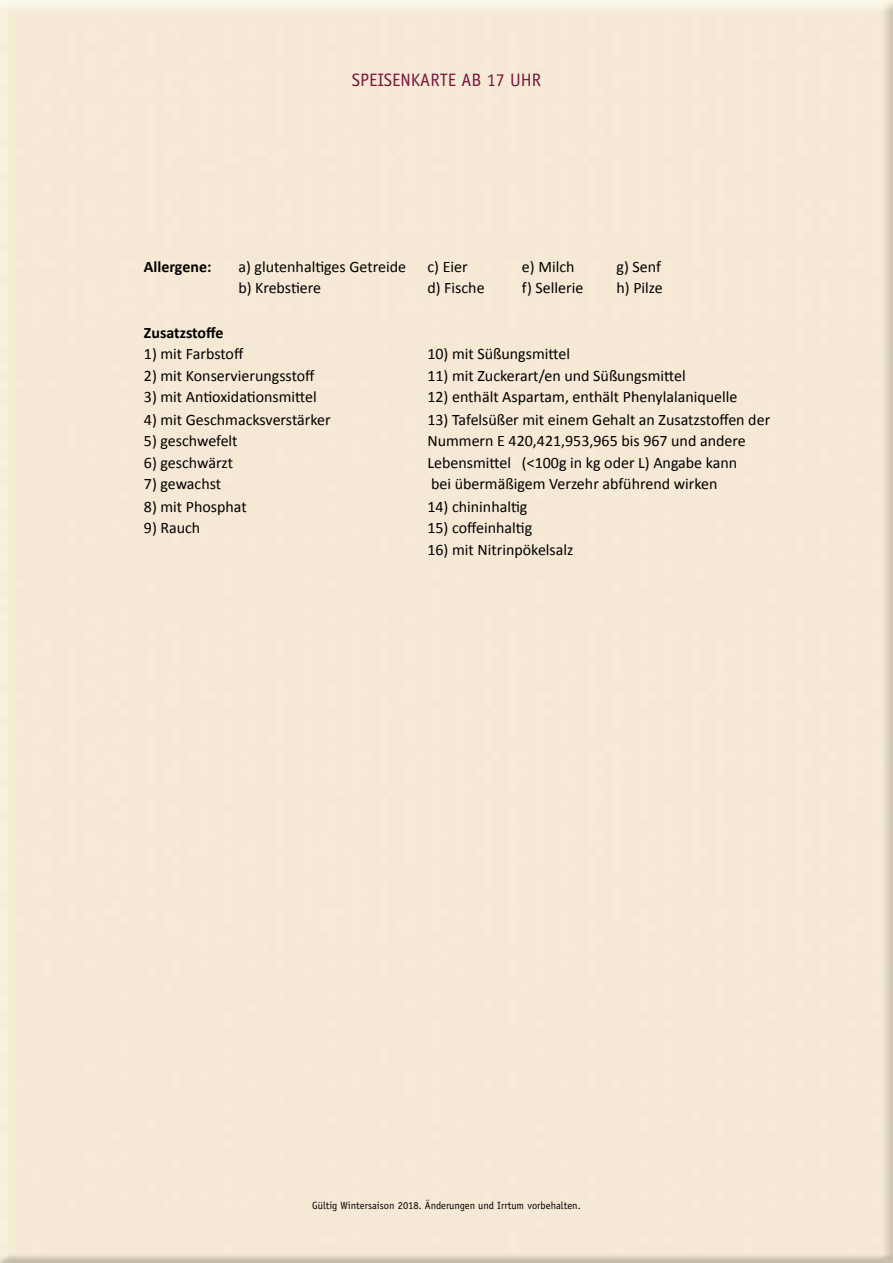
<style>
.page{position:relative;width:893px;height:1263px;background:#fff}
.page>*{position:absolute;margin:0;border:0;box-sizing:border-box;transform-origin:0 0}
.t1{font:18px "Officina Sans";color:#7b163d}
.t2{font:16.05px "Calibri";color:#000}
.t3{font:700 16.05px "Calibri";color:#000}
.t4{font:10.5px "Officina Sans";color:#000}
</style>
<div class="page">
<div style="left:66px;top:230px;width:731px;height:353px;background:#f5e8d5"></div>
<hr style="left:142px;top:230px;width:637px;height:2px;background:#fff">
<p class="t1" style="left:352px;top:69px;width:191px">SPEISENKARTE AB 17 UHR</p>
<p class="t3" style="left:144px;top:256px;width:69px">Allergene:</p>
<p class="t2" style="left:238px;top:256px;width:169px">a) glutenhal\ges Getreide</p>
<p class="t2" style="left:427px;top:256px;width:42px">c) Eier</p>
<p class="t2" style="left:522px;top:256px;width:54px">e) Milch</p>
<p class="t2" style="left:616px;top:256px;width:46px">g) Senf</p>
<p class="t2" style="left:238px;top:277px;width:84px">b) Krebs\ere</p>
<p class="t2" style="left:427px;top:277px;width:59px">d) Fische</p>
<p class="t2" style="left:522px;top:277px;width:63px">f) Sellerie</p>
<p class="t2" style="left:616px;top:277px;width:48px">h) Pilze</p>
<p class="t3" style="left:144px;top:322px;width:81px">Zusatzstoffe</p>
<p class="t2" style="left:144px;top:343px;width:101px">1) mit Farbstoff</p>
<p class="t2" style="left:427px;top:343px;width:144px">10) mit SüßungsmiHel</p>
<p class="t2" style="left:144px;top:366px;width:172px">2) mit Konservierungsstoff</p>
<p class="t2" style="left:427px;top:366px;width:260px">11) mit Zuckerart/en und SüßungsmiHel</p>
<p class="t2" style="left:144px;top:387px;width:174px">3) mit An\oxida\onsmiHel</p>
<p class="t2" style="left:427px;top:387px;width:312px">12) enthält Aspartam, enthält Phenylalaniquelle</p>
<p class="t2" style="left:144px;top:409px;width:188px">4) mit Geschmacksverstärker</p>
<p class="t2" style="left:427px;top:409px;width:344px">13) Tafelsüßer mit einem Gehalt an Zusatzstoffen der</p>
<p class="t2" style="left:144px;top:430px;width:95px">5) geschwefelt</p>
<p class="t2" style="left:427px;top:430px;width:320px">Nummern E 420,421,953,965 bis 967 und andere</p>
<p class="t2" style="left:144px;top:453px;width:91px">6) geschwärzt</p>
<p class="t2" style="left:427px;top:453px;width:311px">LebensmiHel (&lt;100g in kg oder L) Angabe kann</p>
<p class="t2" style="left:144px;top:474px;width:79px">7) gewachst</p>
<p class="t2" style="left:431px;top:474px;width:288px">bei übermäßigem Verzehr abführend wirken</p>
<p class="t2" style="left:144px;top:496px;width:104px">8) mit Phosphat</p>
<p class="t2" style="left:427px;top:496px;width:102px">14) chininhal\g</p>
<p class="t2" style="left:144px;top:517px;width:58px">9) Rauch</p>
<p class="t2" style="left:427px;top:517px;width:106px">15) coffeinhal\g</p>
<p class="t2" style="left:427px;top:540px;width:148px">16) mit Nitrinpökelsalz</p>
<p class="t4" style="left:312px;top:1199px;width:270px">Gültig Wintersaison 2018. Änderungen und Irrtum vorbehalten.</p>
</div>
